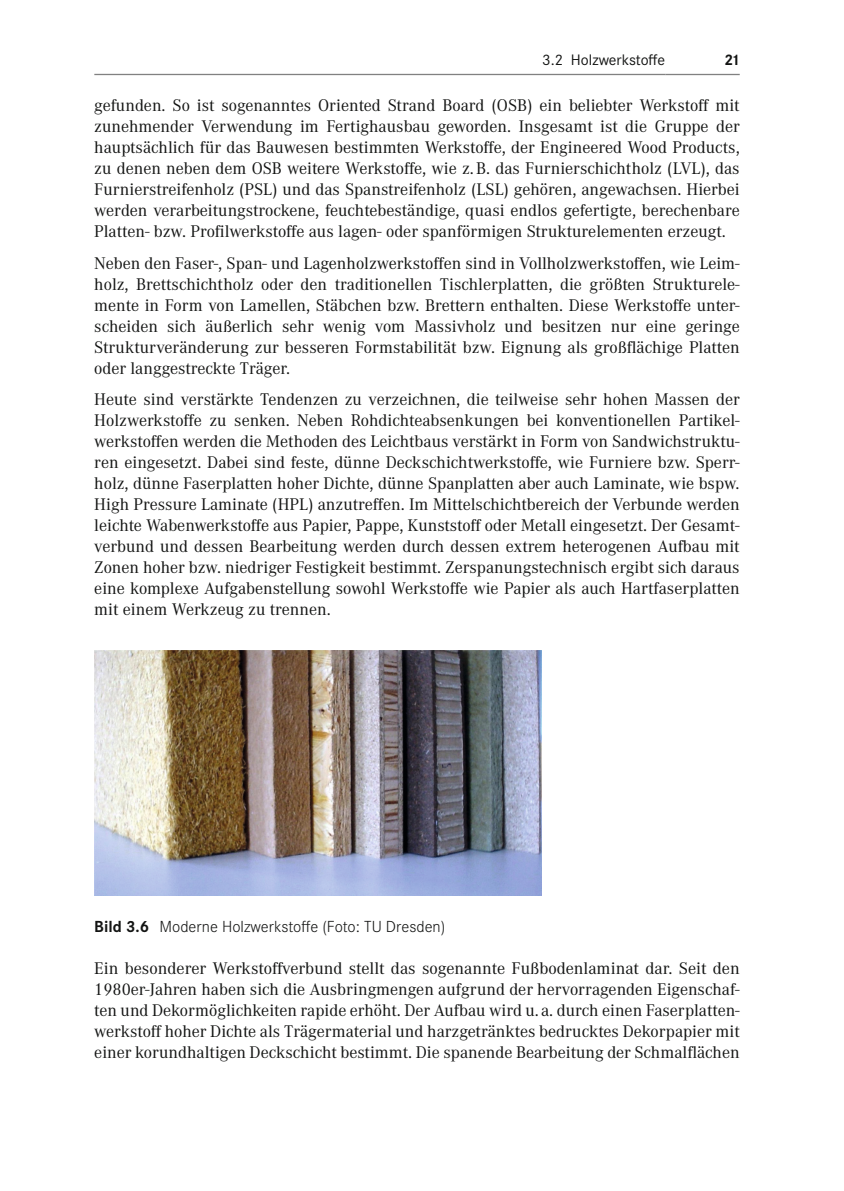
<style>
.page{position:relative;width:844px;height:1191px;background:#fff}
.page>*{position:absolute;margin:0;border:0;box-sizing:border-box;transform-origin:0 0}
.t1{font:17.5px/21px "Corporate A Pro";color:#131413;text-align:justify}
.t2{font:300 16.62px "Corporate S Pro";color:#131413}
.t3{font:15.75px "Corporate S Pro";color:#131413}
.t4{font:700 15.75px "Corporate S Pro";color:#131413}
.s1{font-weight:700}
.s2{color:#fff}
</style>
<div class="page">
<hr style="left:94px;top:74px;width:571px;height:1px;background:#818181">
<hr style="left:665px;top:74px;width:74px;height:1px;background:#818181">
<img style="left:94px;top:650px;width:447px;height:245px">
<p class="t3" style="left:542px;top:48px;width:124px">3.2 Holzwerkstoffe</p>
<p class="t4" style="left:724px;top:47px;width:16px">21</p>
<p class="t1" style="left:94px;top:94px;width:646px">gefunden. So ist sogenanntes Oriented Strand Board (OSB) ein beliebter Werkstoff mit zunehmender Verwendung im Fertighausbau geworden. Insgesamt ist die Gruppe der hauptsächlich für das Bauwesen bestimmten Werkstoffe, der Engineered Wood Products, zu denen neben dem OSB weitere Werkstoffe, wie z. B. das Furnierschichtholz (LVL), das Furnierstreifenholz (PSL) und das Spanstreifenholz (LSL) gehören, angewachsen. Hierbei werden verarbeitungstrockene, feuchtebeständige, quasi endlos gefertigte, berechenbare Platten- bzw. Profilwerkstoffe aus lagen- oder spanförmigen Strukturelementen erzeugt.</p>
<p class="t1" style="left:94px;top:252px;width:646px">Neben den Faser-, Span- und Lagenholzwerkstoffen sind in Vollholzwerkstoffen, wie Leim&shy;holz, Brettschichtholz oder den traditionellen Tischlerplatten, die größten Strukturele&shy;mente in Form von Lamellen, Stäbchen bzw. Brettern enthalten. Diese Werkstoffe unter&shy;scheiden sich äußerlich sehr wenig vom Massivholz und besitzen nur eine geringe Strukturveränderung zur besseren Formstabilität bzw. Eignung als großflächige Platten oder langgestreckte Träger.</p>
<p class="t1" style="left:94px;top:388px;width:646px">Heute sind verstärkte Tendenzen zu verzeichnen, die teilweise sehr hohen Massen der Holzwerkstoffe zu senken. Neben Rohdichteabsenkungen bei konventionellen Partikel&shy;werkstoffen werden die Methoden des Leichtbaus verstärkt in Form von Sandwichstruktu&shy;ren eingesetzt. Dabei sind feste, dünne Deckschichtwerkstoffe, wie Furniere bzw. Sperr&shy;holz, dünne Faserplatten hoher Dichte, dünne Spanplatten aber auch Laminate, wie bspw.<br>High Pressure Laminate (HPL) anzutreffen. Im Mittelschichtbereich der Verbunde werden leichte Wabenwerkstoffe aus Papier, Pappe, Kunststoff oder Metall eingesetzt. Der Gesamt&shy;verbund und dessen Bearbeitung werden durch dessen extrem heterogenen Aufbau mit Zonen hoher bzw. niedriger Festigkeit bestimmt. Zerspanungstechnisch ergibt sich daraus eine komplexe Aufgabenstellung sowohl Werkstoffe wie Papier als auch Hartfaserplatten mit einem Werkzeug zu trennen.</p>
<p class="t2" style="left:94px;top:915px;width:352px"><span class="s1">Bild 3.6</span><span class="s2">:</span>Moderne Holzwerkstoffe (Foto: TU Dresden)</p>
<p class="t1" style="left:94px;top:957px;width:646px">Ein besonderer Werkstoffverbund stellt das sogenannte Fußbodenlaminat dar. Seit den 1980er-Jahren haben sich die Ausbringmengen aufgrund der hervorragenden Eigenschaf&shy;ten und Dekormöglichkeiten rapide erhöht. Der Aufbau wird u. a. durch einen Faserplatten&shy;werkstoff hoher Dichte als Trägermaterial und harzgetränktes bedrucktes Dekorpapier mit einer korundhaltigen Deckschicht bestimmt. Die spanende Bearbeitung der Schmalflächen</p>
</div>
